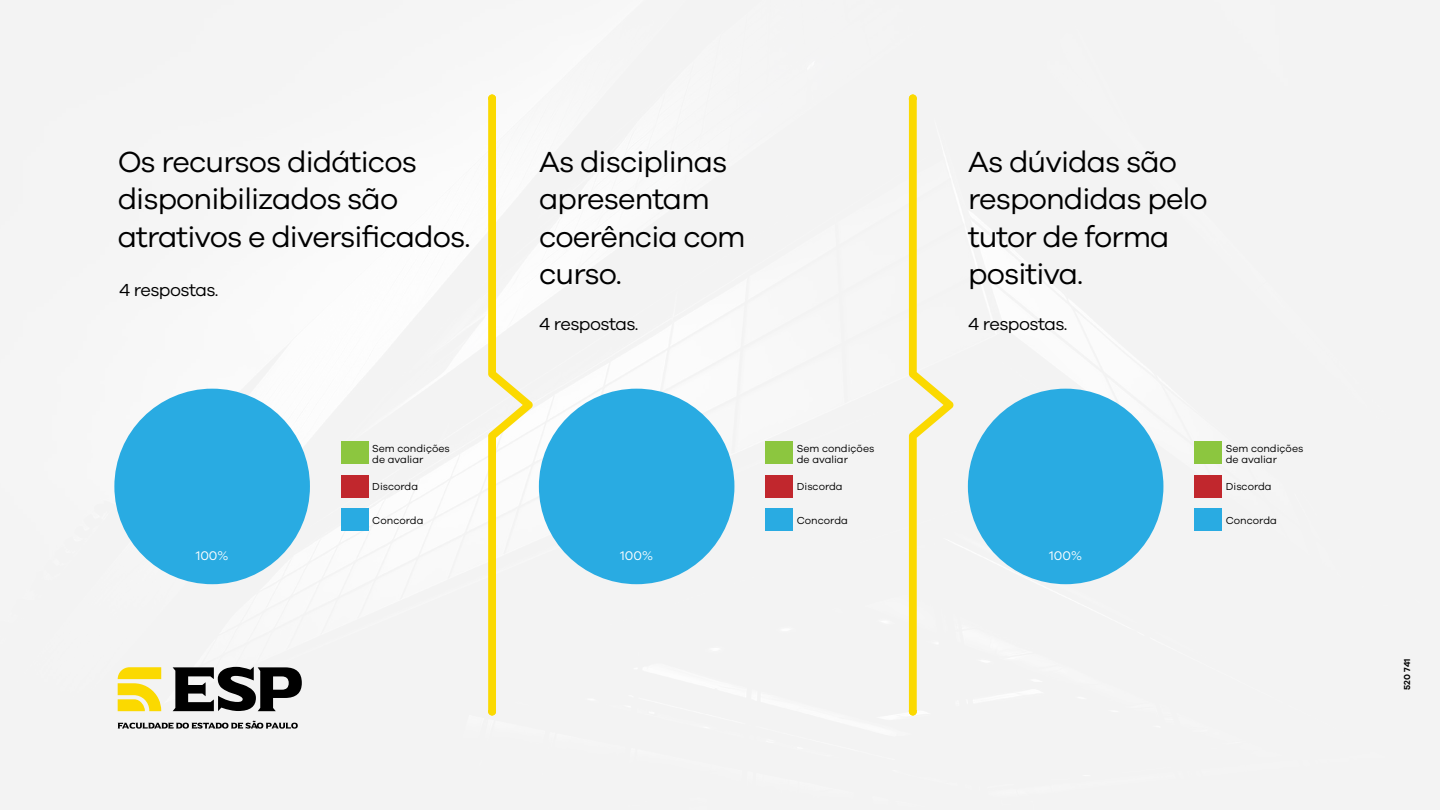
<style>
.page{position:relative;width:1440px;height:810px;background:#f3f3f3}
.page>*{position:absolute;margin:0;border:0;box-sizing:border-box;transform-origin:0 0}
.t1{font:30px/37.5px "Galano Grotesque";letter-spacing:-.03em;color:#000}
.t2{font:18px "Galano Grotesque";letter-spacing:-.03em;color:#000}
.t3{font:12.9px "Galano Grotesque";color:#fff}
.t4{font:10.5px/11.2px "Galano Grotesque";color:#000}
.t5{font:600 9px "Galano Grotesque";letter-spacing:-.005em;color:#000}
</style>
<div class="page">
<svg style="left:118px;top:667px;width:43px;height:44px"></svg>
<svg style="left:173px;top:667px;width:129px;height:44px"></svg>
<svg style="left:118px;top:721px;width:180px;height:8px"></svg>
<svg style="left:488px;top:94px;width:45px;height:622px"></svg>
<svg style="left:909px;top:94px;width:45px;height:622px"></svg>
<div style="left:114px;top:389px;width:196px;height:195px;background:#29abe2;border-radius:98px"></div>
<div style="left:341px;top:442px;width:28px;height:22px;background:#8cc63f"></div>
<div style="left:341px;top:475px;width:28px;height:23px;background:#c1272d"></div>
<div style="left:341px;top:509px;width:28px;height:22px;background:#29abe2"></div>
<div style="left:539px;top:389px;width:195px;height:195px;background:#29abe2;border-radius:98px"></div>
<div style="left:765px;top:442px;width:28px;height:22px;background:#8cc63f"></div>
<div style="left:765px;top:475px;width:28px;height:23px;background:#c1272d"></div>
<div style="left:765px;top:509px;width:28px;height:22px;background:#29abe2"></div>
<div style="left:968px;top:389px;width:195px;height:195px;background:#29abe2;border-radius:98px"></div>
<div style="left:1194px;top:442px;width:28px;height:22px;background:#8cc63f"></div>
<div style="left:1194px;top:475px;width:28px;height:23px;background:#c1272d"></div>
<div style="left:1194px;top:509px;width:28px;height:22px;background:#29abe2"></div>
<p class="t1" style="left:118px;top:142px;width:354px">Os recursos didáticos disponibilizados são atrativos e diversificados.</p>
<p class="t1" style="left:539px;top:142px;width:208px">As disciplinas apresentam coerência com curso.</p>
<p class="t2" style="left:119px;top:279px;width:101px">4 respostas.</p>
<p class="t1" style="left:968px;top:142px;width:241px">As dúvidas são respondidas pelo tutor de forma positiva.</p>
<p class="t2" style="left:539px;top:313px;width:101px">4 respostas.</p>
<p class="t2" style="left:968px;top:313px;width:101px">4 respostas.</p>
<p class="t4" style="left:372px;top:442px;width:79px">Sem condições de avaliar</p>
<p class="t4" style="left:372px;top:481px;width:47px">Discorda</p>
<p class="t4" style="left:372px;top:514px;width:53px">Concorda</p>
<p class="t4" style="left:797px;top:442px;width:79px">Sem condições de avaliar</p>
<p class="t4" style="left:797px;top:481px;width:47px">Discorda</p>
<p class="t4" style="left:797px;top:514px;width:53px">Concorda</p>
<p class="t4" style="left:1226px;top:442px;width:79px">Sem condições de avaliar</p>
<p class="t4" style="left:1226px;top:481px;width:47px">Discorda</p>
<p class="t4" style="left:1226px;top:514px;width:53px">Concorda</p>
<p class="t3" style="left:196px;top:548px;width:34px">100%</p>
<p class="t3" style="left:620px;top:548px;width:34px">100%</p>
<p class="t3" style="left:1049px;top:548px;width:34px">100%</p>
<p class="t5" style="left:1402px;top:690px;width:33px;rotate:-90deg">520 741</p>
</div>
